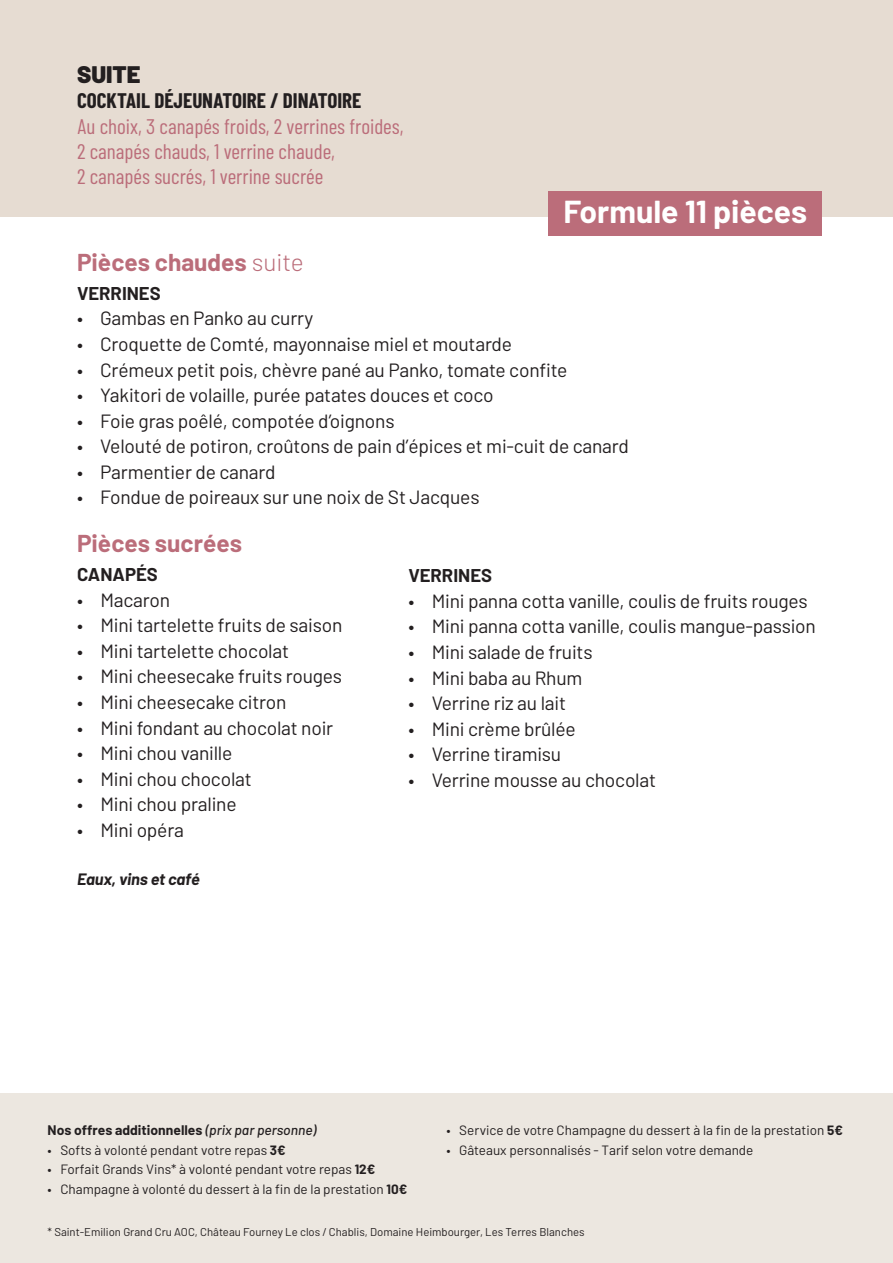
<style>
.page{position:relative;width:893px;height:1263px;background:#fff}
.page>*{position:absolute;margin:0;border:0;box-sizing:border-box;transform-origin:0 0}
.t1{font:700 31.8px "Barlow";color:#fff}
.t2{font:700 24.45px "Barlow";color:#bb6d7a}
.t3{font:900 24px "Barlow";color:#231f20}
.t4{font:21.15px/25.3px "Barlow Condensed";color:#bb6d7a}
.t5{font:700 21.15px "Barlow Condensed";color:#231f20}
.t6{font:19.2px "Barlow";letter-spacing:-.01em;color:#231f20}
.t7{font:700 18.6px "Barlow";color:#231f20}
.t8{font:italic 700 16.5px "Barlow";letter-spacing:-.01em;color:#231f20}
.t9{font:700 13.95px "Barlow";color:#231f20}
.t10{font:13.5px "Barlow";color:#231f20}
.t11{font:11.4px "Barlow";color:#231f20}
.s1{font-weight:300}
.s2{font-weight:500;font-style:italic}
.s3{font-weight:700}
</style>
<div class="page">
<div style="left:0;top:0;width:893px;height:217px;background:#e6dcd2"></div>
<div style="left:549px;top:191px;width:273px;height:45px;background:#bb6d7a"></div>
<div style="left:0;top:1093px;width:893px;height:170px;background:#ece7e0"></div>
<p class="t3" style="left:77px;top:59px;width:65px">SUITE</p>
<p class="t5" style="left:77px;top:87px;width:286px">COCKTAIL DÉJEUNATOIRE / DINATOIRE</p>
<p class="t4" style="left:77px;top:113px;width:328px">Au choix, 3 canapés froids, 2 verrines froides,<br>2 canapés chauds, 1 verrine chaude,<br>2 canapés sucrés, 1 verrine sucrée</p>
<h1 class="t1" style="left:563px;top:192px;width:245px">Formule 11 pièces</h1>
<p class="t2" style="left:77px;top:247px;width:228px">Pièces chaudes <span class="s1">suite</span></p>
<p class="t7" style="left:77px;top:282px;width:85px">VERRINES</p>
<p class="t6" style="left:77px;top:307px;width:238px">• Gambas en Panko au curry</p>
<p class="t6" style="left:77px;top:332px;width:437px">• Croquette de Comté, mayonnaise miel et moutarde</p>
<p class="t6" style="left:77px;top:358px;width:492px">• Crémeux petit pois, chèvre pané au Panko, tomate confite</p>
<p class="t6" style="left:77px;top:383px;width:418px">• Yakitori de volaille, purée patates douces et coco</p>
<p class="t6" style="left:77px;top:409px;width:319px">• Foie gras poêlé, compotée d’oignons</p>
<p class="t6" style="left:77px;top:434px;width:553px">• Velouté de potiron, croûtons de pain d’épices et mi-cuit de canard</p>
<p class="t6" style="left:77px;top:460px;width:200px">• Parmentier de canard</p>
<p class="t6" style="left:77px;top:486px;width:404px">• Fondue de poireaux sur une noix de St Jacques</p>
<p class="t2" style="left:77px;top:528px;width:167px">Pièces sucrées</p>
<p class="t7" style="left:77px;top:563px;width:82px">CANAPÉS</p>
<p class="t6" style="left:77px;top:588px;width:95px">• Macaron</p>
<p class="t6" style="left:77px;top:613px;width:267px">• Mini tartelette fruits de saison</p>
<p class="t6" style="left:77px;top:639px;width:214px">• Mini tartelette chocolat</p>
<p class="t6" style="left:77px;top:665px;width:267px">• Mini cheesecake fruits rouges</p>
<p class="t6" style="left:77px;top:690px;width:211px">• Mini cheesecake citron</p>
<p class="t6" style="left:77px;top:716px;width:258px">• Mini fondant au chocolat noir</p>
<p class="t6" style="left:77px;top:741px;width:157px">• Mini chou vanille</p>
<p class="t6" style="left:77px;top:767px;width:176px">• Mini chou chocolat</p>
<p class="t6" style="left:77px;top:792px;width:161px">• Mini chou praline</p>
<p class="t6" style="left:77px;top:818px;width:108px">• Mini opéra</p>
<p class="t7" style="left:408px;top:564px;width:85px">VERRINES</p>
<p class="t6" style="left:408px;top:589px;width:401px">• Mini panna cotta vanille, coulis de fruits rouges</p>
<p class="t6" style="left:408px;top:614px;width:409px">• Mini panna cotta vanille, coulis mangue-passion</p>
<p class="t6" style="left:408px;top:640px;width:186px">• Mini salade de fruits</p>
<p class="t6" style="left:408px;top:666px;width:176px">• Mini baba au Rhum</p>
<p class="t6" style="left:408px;top:691px;width:159px">• Verrine riz au lait</p>
<p class="t6" style="left:408px;top:717px;width:169px">• Mini crème brûlée</p>
<p class="t6" style="left:408px;top:742px;width:154px">• Verrine tiramisu</p>
<p class="t6" style="left:408px;top:768px;width:249px">• Verrine mousse au chocolat</p>
<p class="t8" style="left:77px;top:868px;width:124px">Eaux, vins et café</p>
<p class="t9" style="left:48px;top:1122px;width:270px">Nos offres additionnelles <span class="s2">(prix par personne)</span></p>
<p class="t10" style="left:48px;top:1142px;width:240px">• Softs à volonté pendant votre repas <span class="s3">3€</span></p>
<p class="t10" style="left:48px;top:1161px;width:329px">• Forfait Grands Vins* à volonté pendant votre repas <span class="s3">12€</span></p>
<p class="t10" style="left:48px;top:1181px;width:361px">• Champagne à volonté du dessert à la fin de la prestation <span class="s3">10€</span></p>
<p class="t10" style="left:446px;top:1122px;width:398px">• Service de votre Champagne du dessert à la fin de la prestation <span class="s3">5€</span></p>
<p class="t10" style="left:446px;top:1141px;width:308px">• Gâteaux personnalisés - Tarif selon votre demande</p>
<p class="t11" style="left:48px;top:1225px;width:539px">* Saint-Emilion Grand Cru AOC, Château Fourney Le clos / Chablis, Domaine Heimbourger, Les Terres Blanches</p>
</div>
